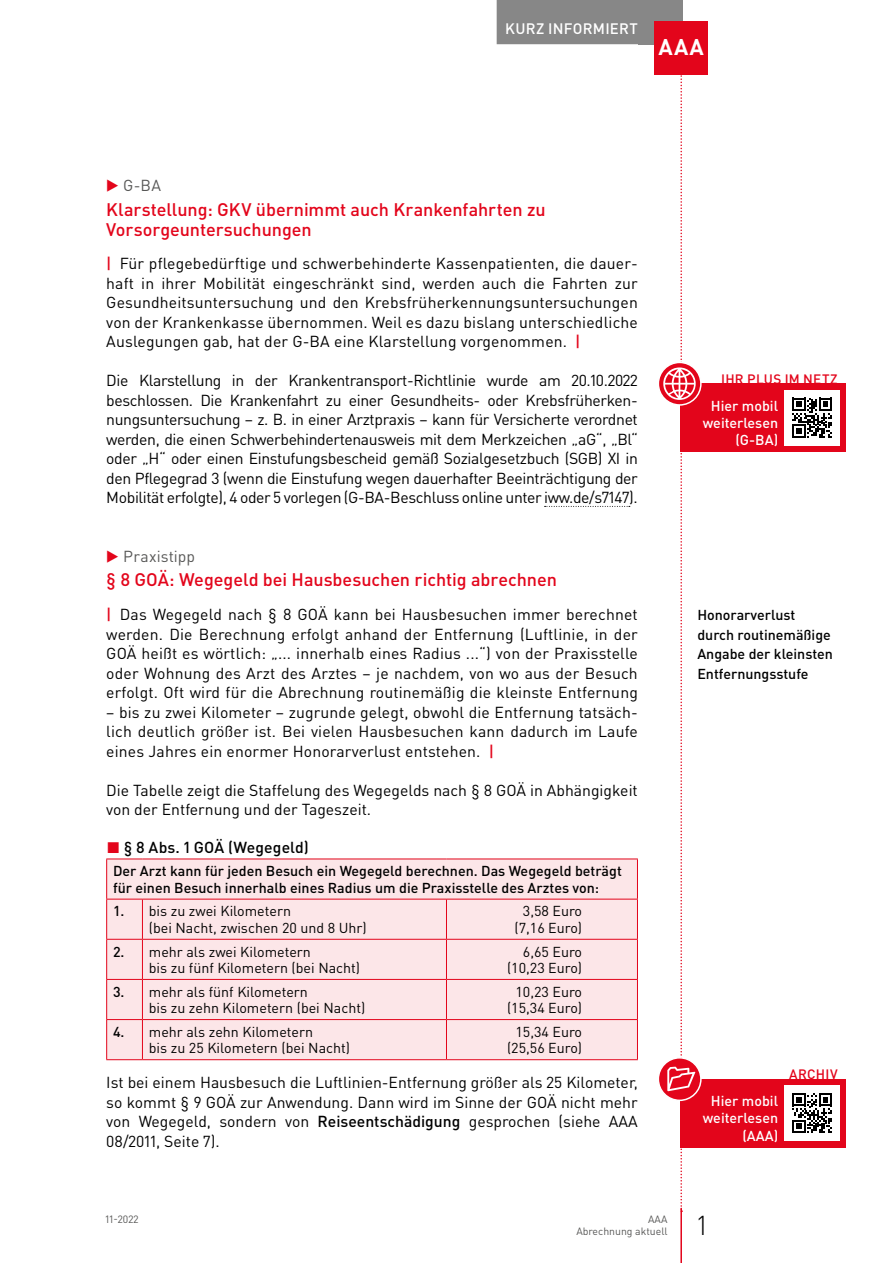
<style>
.page{position:relative;width:893px;height:1263px;background:#fff}
.page>*{position:absolute;margin:0;border:0;box-sizing:border-box;transform-origin:0 0}
.t1{font:300 27px "DIN Pro";color:#000}
.t2{font:700 22.5px "DIN Pro";color:#fff}
.t3{font:500 18px/20.1px "DIN Pro";letter-spacing:-.005em;color:#e3051b}
.t4{font:15.75px/19.5px "DIN Pro";color:#000;text-align:justify}
.t5{font:500 15.75px "DIN Pro";letter-spacing:.005em;color:#000}
.t6{font:15.75px "DIN Pro";letter-spacing:.01em;color:#575756}
.t7{font:500 15px "DIN Pro";letter-spacing:.015em;color:#fff}
.t8{font:14.25px/16.5px "DIN Pro";color:#000}
.t9{font:500 14.25px/19.5px "DIN Pro";color:#000}
.t10{font:500 14.25px/17.2px "DIN Pro";color:#fff;text-align:right}
.t11{font:500 13.5px "DIN Pro";letter-spacing:.02em;color:#e3051b}
.t12{font:10.5px/12.8px "DIN Pro";color:#575756;text-align:right}
.s1{color:#e3051b}
.s2{font-weight:500;color:#e3051b}
.s3{font-weight:500}
</style>
<div class="page">
<div style="left:638px;top:0;width:44px;height:44px;background:#878787"></div>
<hr style="left:680px;top:1208px;width:2px;height:55px;background:#e3051b">
<div style="left:655px;top:21px;width:53px;height:53px;background:#e3051b"></div>
<div style="left:497px;top:0;width:149px;height:44px;background:#878787"></div>
<svg style="left:545px;top:506px;width:85px;height:1px"></svg>
<div style="left:680px;top:384px;width:166px;height:68px;background:#e3051b"></div>
<svg style="left:658px;top:362px;width:43px;height:43px"></svg>
<div style="left:658px;top:362px;width:44px;height:44px;border:2px solid #fff;border-radius:50%"></div>
<div style="left:784px;top:390px;width:56px;height:55px;background:#fff"></div>
<svg style="left:792px;top:398px;width:40px;height:40px"></svg>
<div style="left:107px;top:859px;width:530px;height:200px;background:#fce6e8"></div>
<hr style="left:637px;top:859px;width:1px;height:40px;background:#e3051b">
<hr style="left:106px;top:858px;width:36px;height:1px;background:#e3051b">
<hr style="left:106px;top:859px;width:1px;height:40px;background:#e3051b">
<hr style="left:142px;top:858px;width:304px;height:1px;background:#e3051b">
<hr style="left:446px;top:858px;width:192px;height:1px;background:#e3051b">
<hr style="left:142px;top:1059px;width:304px;height:1px;background:#e3051b">
<hr style="left:446px;top:1059px;width:192px;height:1px;background:#e3051b">
<hr style="left:446px;top:940px;width:1px;height:39px;background:#e3051b">
<hr style="left:637px;top:940px;width:1px;height:39px;background:#e3051b">
<hr style="left:142px;top:979px;width:304px;height:1px;background:#e3051b">
<hr style="left:446px;top:979px;width:192px;height:1px;background:#e3051b">
<hr style="left:446px;top:980px;width:1px;height:39px;background:#e3051b">
<hr style="left:637px;top:980px;width:1px;height:39px;background:#e3051b">
<hr style="left:142px;top:1019px;width:304px;height:1px;background:#e3051b">
<hr style="left:446px;top:1019px;width:192px;height:1px;background:#e3051b">
<hr style="left:446px;top:1020px;width:1px;height:39px;background:#e3051b">
<hr style="left:637px;top:1020px;width:1px;height:39px;background:#e3051b">
<hr style="left:106px;top:940px;width:1px;height:39px;background:#e3051b">
<hr style="left:142px;top:940px;width:1px;height:39px;background:#e3051b">
<hr style="left:106px;top:979px;width:36px;height:1px;background:#e3051b">
<hr style="left:106px;top:980px;width:1px;height:39px;background:#e3051b">
<hr style="left:142px;top:980px;width:1px;height:39px;background:#e3051b">
<hr style="left:106px;top:1019px;width:36px;height:1px;background:#e3051b">
<hr style="left:106px;top:1020px;width:1px;height:39px;background:#e3051b">
<hr style="left:142px;top:1020px;width:1px;height:39px;background:#e3051b">
<hr style="left:106px;top:1059px;width:36px;height:1px;background:#e3051b">
<hr style="left:142px;top:899px;width:304px;height:1px;background:#e3051b">
<hr style="left:142px;top:939px;width:304px;height:1px;background:#e3051b">
<hr style="left:106px;top:899px;width:36px;height:1px;background:#e3051b">
<hr style="left:106px;top:899px;width:1px;height:40px;background:#e3051b">
<hr style="left:142px;top:899px;width:1px;height:40px;background:#e3051b">
<hr style="left:106px;top:939px;width:36px;height:1px;background:#e3051b">
<hr style="left:446px;top:899px;width:192px;height:1px;background:#e3051b">
<hr style="left:446px;top:899px;width:1px;height:40px;background:#e3051b">
<hr style="left:637px;top:899px;width:1px;height:40px;background:#e3051b">
<hr style="left:446px;top:939px;width:192px;height:1px;background:#e3051b">
<div style="left:680px;top:1079px;width:166px;height:68px;background:#e3051b"></div>
<svg style="left:658px;top:1058px;width:43px;height:42px"></svg>
<div style="left:658px;top:1057px;width:44px;height:44px;border:2px solid #fff;border-radius:50%"></div>
<svg style="left:663px;top:0;width:33px;height:1212px"></svg>
<div style="left:784px;top:1085px;width:56px;height:56px;background:#fff"></div>
<svg style="left:792px;top:1093px;width:40px;height:40px"></svg>
<p class="t7" style="left:505px;top:18px;width:134px">Kurz informiert</p>
<h2 class="t2" style="left:658px;top:32px;width:47px">AAA</h2>
<p class="t6" style="left:106px;top:175px;width:56px"><span class="s1">▶</span> G-BA</p>
<p class="t3" style="left:106px;top:198px;width:441px">Klarstellung: GKV übernimmt auch Krankenfahrten zu<br>Vorsorgeuntersuchungen</p>
<p class="t4" style="left:106px;top:253px;width:533px"><span class="s2">|</span> Für pflegebedürftige und schwerbehinderte Kassenpatienten, die dauer&shy;haft in ihrer Mobilität eingeschränkt sind, werden auch die Fahrten zur Gesundheitsuntersuchung und den Krebsfrüherkennungsuntersuchungen von der Krankenkasse übernommen. Weil es dazu bislang unterschiedliche Auslegungen gab, hat der G-BA eine Klarstellung vorgenommen. <span class="s2">|</span></p>
<p class="t4" style="left:106px;top:370px;width:533px">Die Klarstellung in der Krankentransport-Richtlinie wurde am 20.10.2022 beschlossen. Die Krankenfahrt zu einer Gesundheits- oder Krebsfrüherken&shy;nungsuntersuchung – z. B. in einer Arztpraxis – kann für Versicherte verordnet werden, die einen Schwerbehindertenausweis mit dem Merkzeichen „aG“, „Bl“ oder „H“ oder einen Einstufungsbescheid gemäß Sozialgesetzbuch (SGB) XI in den Pflegegrad 3 (wenn die Einstufung wegen dauerhafter Beeinträchtigung der Mobilität erfolgte), 4 oder 5 vorlegen (G-BA-Beschluss online unter iww.de/s7147).</p>
<p class="t11" style="left:721px;top:370px;width:92px">IHR PLUS IM NETZ</p>
<p class="t10" style="left:703px;top:396px;width:77px">Hier mobil weiterlesen (G-BA)</p>
<p class="t6" style="left:106px;top:545px;width:90px"><span class="s1">▶</span> Praxistipp</p>
<p class="t3" style="left:106px;top:569px;width:452px">§ 8 GOÄ: Wegegeld bei Hausbesuchen richtig abrechnen</p>
<p class="t4" style="left:106px;top:604px;width:533px"><span class="s2">|</span> Das Wegegeld nach § 8 GOÄ kann bei Hausbesuchen immer berechnet werden. Die Berechnung erfolgt anhand der Entfernung (Luftlinie, in der GOÄ heißt es wörtlich: „... innerhalb eines Radius ...“) von der Praxisstelle oder Wohnung des Arzt des Arztes – je nachdem, von wo aus der Besuch erfolgt. Oft wird für die Abrechnung routinemäßig die kleinste Entfernung</p>
<p class="t4" style="left:106px;top:702px;width:533px">– bis zu zwei Kilometer – zugrunde gelegt, obwohl die Entfernung tatsäch&shy;lich deutlich größer ist. Bei vielen Hausbesuchen kann dadurch im Laufe eines Jahres ein enormer Honorarverlust entstehen. <span class="s2">|</span></p>
<p class="t4" style="left:106px;top:780px;width:533px">Die Tabelle zeigt die Staffelung des Wegegelds nach § 8 GOÄ in Abhängigkeit von der Entfernung und der Tageszeit.</p>
<p class="t5" style="left:107px;top:836px;width:204px"><span class="s1">◼</span> § 8 Abs. 1 GOÄ (Wegegeld)</p>
<p class="t9" style="left:113px;top:862px;width:510px;line-height:16.5px">Der Arzt kann für jeden Besuch ein Wegegeld berechnen. Das Wegegeld beträgt für einen Besuch innerhalb eines Radius um die Praxisstelle des Arztes von:</p>
<p class="t8" style="left:149px;top:902px;width:220px;text-indent:-36px"><span class="s3">1.</span> bis zu zwei Kilometern<br>(bei Nacht, zwischen 20 und 8 Uhr)</p>
<p class="t8" style="left:514px;top:902px;width:69px;text-align:center">3,58 Euro (7,16 Euro)</p>
<p class="t8" style="left:149px;top:942px;width:213px;text-indent:-36px"><span class="s3">2.</span> mehr als zwei Kilometern<br>bis zu fünf Kilometern (bei Nacht)</p>
<p class="t8" style="left:507px;top:942px;width:77px;text-align:right">6,65 Euro (10,23 Euro)</p>
<p class="t8" style="left:149px;top:983px;width:218px;text-indent:-36px"><span class="s3">3.</span> mehr als fünf Kilometern<br>bis zu zehn Kilometern (bei Nacht)</p>
<p class="t8" style="left:507px;top:983px;width:77px;text-align:center">10,23 Euro (15,34 Euro)</p>
<p class="t8" style="left:149px;top:1023px;width:203px;text-indent:-36px"><span class="s3">4.</span> mehr als zehn Kilometern<br>bis zu 25 Kilometern (bei Nacht)</p>
<p class="t8" style="left:507px;top:1023px;width:77px;text-align:center">15,34 Euro (25,56 Euro)</p>
<p class="t4" style="left:106px;top:1072px;width:533px">Ist bei einem Hausbesuch die Luftlinien-Entfernung größer als 25 Kilometer, so kommt § 9 GOÄ zur Anwendung. Dann wird im Sinne der GOÄ nicht mehr von Wegegeld, sondern von <span class="s3">Reiseentschädigung</span> gesprochen (siehe AAA 08/2011, Seite 7).</p>
<p class="t12" style="left:106px;top:1212px;width:35px">11-2022</p>
<p class="t12" style="left:576px;top:1212px;width:93px">AAA<br>Abrechnung aktuell</p>
<p class="t9" style="left:697px;top:605px;width:137px">Honorarverlust durch routinemäßige<br>Angabe der kleinsten<br>Entfernungsstufe</p>
<p class="t10" style="left:703px;top:1092px;width:77px">Hier mobil weiterlesen (AAA)</p>
<p class="t11" style="left:789px;top:1065px;width:50px">ARCHIV</p>
<h1 class="t1" style="left:697px;top:1207px;width:11px">1</h1>
</div>
